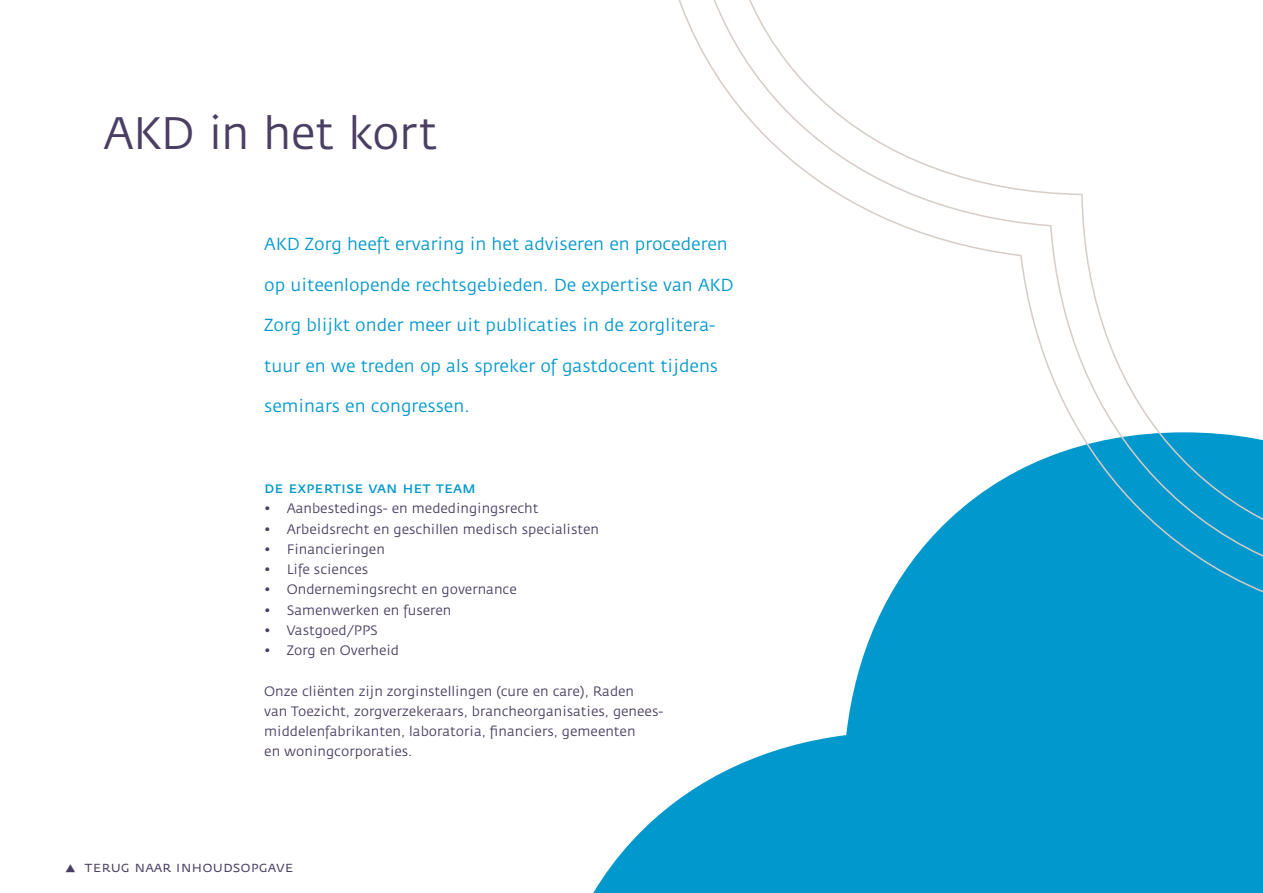
<style>
.page{position:relative;width:1263px;height:893px;background:#fff}
.page>*{position:absolute;margin:0;border:0;box-sizing:border-box;transform-origin:0 0}
.t1{font:45px "Fedra Sans";letter-spacing:-.015em;color:#4b3e63}
.t2{font:17.25px "Fedra Sans";color:#0098cd}
.t3{font:15.75px "Fedra Sans Normal SC";letter-spacing:-.005em;color:#0098cd}
.t4{font:15px "Fedra Sans Book SC";color:#4b3e63}
.t5{font:13.5px/20.2px "Fedra Sans";color:#4b3e63}
</style>
<div class="page">
<svg style="left:593px;top:625px;width:670px;height:268px;fill:#0098cd"></svg>
<svg style="left:678px;top:0;width:585px;height:625px"></svg>
<h1 class="t1" style="left:103px;top:109px;width:336px">AKD in het kort</h1>
<p class="t2" style="left:264px;top:235px;width:465px">AKD Zorg heeft ervaring in het adviseren en procederen</p>
<p class="t2" style="left:264px;top:275px;width:471px">op uiteenlopende rechtsgebieden. De expertise van AKD</p>
<p class="t2" style="left:264px;top:316px;width:453px">Zorg blijkt onder meer uit publicaties in de zorglitera-</p>
<p class="t2" style="left:264px;top:356px;width:455px">tuur en we treden op als spreker of gastdocent tijdens</p>
<p class="t2" style="left:264px;top:397px;width:207px">seminars en congressen.</p>
<p class="t3" style="left:264px;top:479px;width:213px">de expertise van het team</p>
<p class="t5" style="left:264px;top:499px;width:276px">• Aanbestedings- en mededingingsrecht</p>
<p class="t5" style="left:264px;top:519px;width:336px">• Arbeidsrecht en geschillen medisch specialisten</p>
<p class="t5" style="left:264px;top:539px;width:122px">• Financieringen</p>
<p class="t5" style="left:264px;top:560px;width:105px">• Life sciences</p>
<p class="t5" style="left:264px;top:580px;width:254px">• Ondernemingsrecht en governance</p>
<p class="t5" style="left:264px;top:600px;width:189px">• Samenwerken en fuseren</p>
<p class="t5" style="left:264px;top:620px;width:115px">• Vastgoed/PPS</p>
<p class="t5" style="left:264px;top:641px;width:136px">• Zorg en Overheid</p>
<p class="t5" style="left:264px;top:681px;width:400px">Onze cliënten zijn zorginstellingen (cure en care), Raden<br>van Toezicht, zorgverzekeraars, brancheorganisaties, genees&shy;middelenfabrikanten, laboratoria, financiers, gemeenten<br>en woningcorporaties.</p>
<p class="t4" style="left:85px;top:859px;width:210px">terug naar inhoudsopgave</p>
</div>
